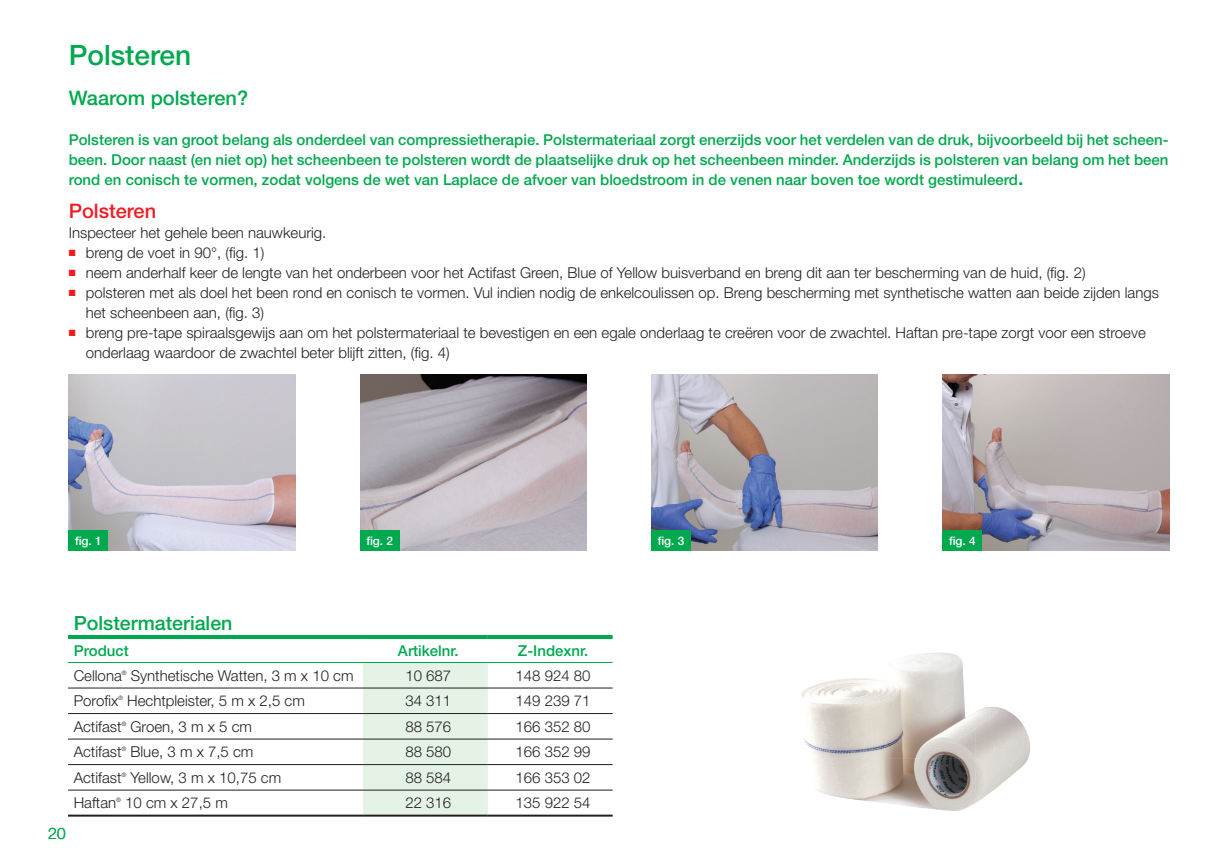
<style>
.page{position:relative;width:1214px;height:862px;background:#fff}
.page>*{position:absolute;margin:0;border:0;box-sizing:border-box;transform-origin:0 0}
.t1{font:500 28px "Helvetica Neue LT Pro";color:#00a94e}
.t2{font:500 20px "Helvetica Neue LT Pro";color:#00a94e}
.t3{font:500 20px "Helvetica Neue LT Std";color:#ee1d23}
.t4{font:500 19.6px "Helvetica Neue LT Std";color:#00a94e}
.t5{font:300 16px "Helvetica Neue LT Pro";color:#00a94e}
.t6{font:300 15px/20px "Helvetica Neue LT Pro";color:#231f20}
.t7{font:500 15px/20px "Helvetica Neue LT Pro";color:#00a94e;text-align:justify}
.t8{font:500 15px "Helvetica Neue LT Std";color:#00a94e}
.t9{font:500 11.8px "Helvetica Neue LT Std";color:#fff}
.t10{font:300 6px "Helvetica Neue LT Pro";color:#231f20}
.s1{font-size:20px}
.s2{color:#ee1d23}
</style>
<div class="page">
<svg style="left:68px;top:663px;width:544px;height:151px"></svg>
<hr style="left:68px;top:687px;width:295px;height:1px;background:#231f20">
<hr style="left:363px;top:687px;width:125px;height:1px;background:#231f20">
<hr style="left:488px;top:687px;width:124px;height:1px;background:#231f20">
<hr style="left:68px;top:713px;width:295px;height:1px;background:#231f20">
<hr style="left:363px;top:713px;width:125px;height:1px;background:#231f20">
<hr style="left:488px;top:713px;width:124px;height:1px;background:#231f20">
<hr style="left:68px;top:738px;width:295px;height:1px;background:#231f20">
<hr style="left:363px;top:738px;width:125px;height:1px;background:#231f20">
<hr style="left:488px;top:738px;width:124px;height:1px;background:#231f20">
<hr style="left:68px;top:764px;width:295px;height:1px;background:#231f20">
<hr style="left:363px;top:764px;width:125px;height:1px;background:#231f20">
<hr style="left:488px;top:764px;width:124px;height:1px;background:#231f20">
<hr style="left:68px;top:790px;width:295px;height:1px;background:#231f20">
<hr style="left:363px;top:790px;width:125px;height:1px;background:#231f20">
<hr style="left:488px;top:790px;width:124px;height:1px;background:#231f20">
<hr style="left:68px;top:814px;width:295px;height:2px;background:#231f20">
<hr style="left:363px;top:814px;width:125px;height:2px;background:#231f20">
<hr style="left:488px;top:814px;width:124px;height:2px;background:#231f20">
<hr style="left:68px;top:635px;width:295px;height:4px;background:#00a94e">
<hr style="left:363px;top:635px;width:125px;height:4px;background:#00a94e">
<hr style="left:488px;top:635px;width:124px;height:4px;background:#00a94e">
<hr style="left:68px;top:662px;width:295px;height:1px;background:#00a94e">
<hr style="left:363px;top:662px;width:125px;height:1px;background:#00a94e">
<hr style="left:488px;top:662px;width:124px;height:1px;background:#00a94e">
<img style="left:801px;top:652px;width:174px;height:106px">
<img style="left:975px;top:706px;width:55px;height:97px">
<img style="left:814px;top:758px;width:161px;height:53px">
<img style="left:942px;top:374px;width:227px;height:176px">
<div style="left:942px;top:530px;width:40px;height:20px;background:#00a94e"></div>
<img style="left:651px;top:374px;width:226px;height:176px">
<div style="left:651px;top:530px;width:39px;height:20px;background:#00a94e"></div>
<img style="left:360px;top:374px;width:226px;height:176px">
<div style="left:360px;top:530px;width:39px;height:20px;background:#00a94e"></div>
<img style="left:69px;top:374px;width:226px;height:176px">
<div style="left:69px;top:530px;width:39px;height:20px;background:#00a94e"></div>
<h1 class="t1" style="left:69px;top:39px;width:124px">Polsteren</h1>
<h2 class="t2" style="left:69px;top:86px;width:181px">Waarom polsteren?</h2>
<p class="t7" style="left:69px;top:130px;width:1101px">Polsteren is van groot belang als onderdeel van compressietherapie. Polstermateriaal zorgt enerzijds voor het verdelen van de druk, bijvoorbeeld bij het scheen&shy;been. Door naast (en niet op) het scheenbeen te polsteren wordt de plaatselijke druk op het scheenbeen minder. Anderzijds is polsteren van belang om het been rond en conisch te vormen, zodat volgens de wet van Laplace de afvoer van bloedstroom in de venen naar boven toe wordt gestimuleerd<span class="s1">.</span></p>
<h2 class="t3" style="left:69px;top:199px;width:89px">Polsteren</h2>
<p class="t6" style="left:69px;top:223px;width:259px">Inspecteer het gehele been nauwkeurig.</p>
<p class="t6" style="left:69px;top:243px;width:197px"><span class="s2">■</span> breng de voet in 90°, (fig. 1)</p>
<p class="t6" style="left:69px;top:263px;width:1018px"><span class="s2">■</span> neem anderhalf keer de lengte van het onderbeen voor het Actifast Green, Blue of Yellow buisverband en breng dit aan ter bescherming van de huid, (fig. 2)</p>
<p class="t6" style="left:86px;top:283px;width:1074px;text-indent:-17px"><span class="s2">■</span> polsteren met als doel het been rond en conisch te vormen. Vul indien nodig de enkelcoulissen op. Breng bescherming met synthetische watten aan beide zijden langs het scheenbeen aan, (fig. 3)</p>
<p class="t6" style="left:86px;top:323px;width:1061px;text-indent:-17px"><span class="s2">■</span> breng pre-tape spiraalsgewijs aan om het polstermateriaal te bevestigen en een egale onderlaag te creëren voor de zwachtel. Haftan pre-tape zorgt voor een stroeve onderlaag waardoor de zwachtel beter blijft zitten, (fig. 4)</p>
<p class="t9" style="left:75px;top:533px;width:28px">fig. 1</p>
<p class="t9" style="left:366px;top:533px;width:28px">fig. 2</p>
<p class="t9" style="left:657px;top:533px;width:28px">fig. 3</p>
<p class="t9" style="left:948px;top:533px;width:28px">fig. 4</p>
<p class="t5" style="left:48px;top:824px;width:19px">20</p>
<h3 class="t4" style="left:74px;top:611px;width:160px">Polstermaterialen</h3>
<p class="t8" style="left:74px;top:642px;width:57px">Product</p>
<p class="t8" style="left:398px;top:642px;width:62px">Artikelnr.</p>
<p class="t8" style="left:518px;top:642px;width:72px">Z-Indexnr.</p>
<p class="t6" style="left:74px;top:665px;width:50px">Cellona</p>
<p class="t10" style="left:122px;top:669px;width:6px">®</p>
<p class="t6" style="left:131px;top:665px;width:224px">Synthetische Watten, 3 m x 10 cm</p>
<p class="t6" style="left:405px;top:665px;width:47px">10 687</p>
<p class="t6" style="left:515px;top:665px;width:77px">148 924 80</p>
<p class="t6" style="left:74px;top:690px;width:46px">Porofix</p>
<p class="t10" style="left:118px;top:694px;width:6px">®</p>
<p class="t6" style="left:127px;top:690px;width:179px">Hechtpleister, 5 m x 2,5 cm</p>
<p class="t6" style="left:405px;top:690px;width:47px">34 311</p>
<p class="t6" style="left:515px;top:690px;width:77px">149 239 71</p>
<p class="t6" style="left:74px;top:716px;width:49px">Actifast</p>
<p class="t10" style="left:121px;top:720px;width:6px">®</p>
<p class="t6" style="left:130px;top:716px;width:123px">Groen, 3 m x 5 cm</p>
<p class="t6" style="left:405px;top:716px;width:47px">88 576</p>
<p class="t6" style="left:515px;top:716px;width:77px">166 352 80</p>
<p class="t6" style="left:74px;top:741px;width:49px">Actifast</p>
<p class="t10" style="left:121px;top:745px;width:6px">®</p>
<p class="t6" style="left:130px;top:741px;width:124px">Blue, 3 m x 7,5 cm</p>
<p class="t6" style="left:405px;top:741px;width:47px">88 580</p>
<p class="t6" style="left:515px;top:741px;width:77px">166 352 99</p>
<p class="t6" style="left:74px;top:767px;width:49px">Actifast</p>
<p class="t10" style="left:121px;top:771px;width:6px">®</p>
<p class="t6" style="left:130px;top:767px;width:152px">Yellow, 3 m x 10,75 cm</p>
<p class="t6" style="left:405px;top:767px;width:47px">88 584</p>
<p class="t6" style="left:515px;top:767px;width:77px">166 353 02</p>
<p class="t6" style="left:74px;top:792px;width:44px">Haftan</p>
<p class="t10" style="left:116px;top:796px;width:6px">®</p>
<p class="t6" style="left:125px;top:792px;width:104px">10 cm x 27,5 m</p>
<p class="t6" style="left:405px;top:792px;width:47px">22 316</p>
<p class="t6" style="left:515px;top:792px;width:77px">135 922 54</p>
</div>
